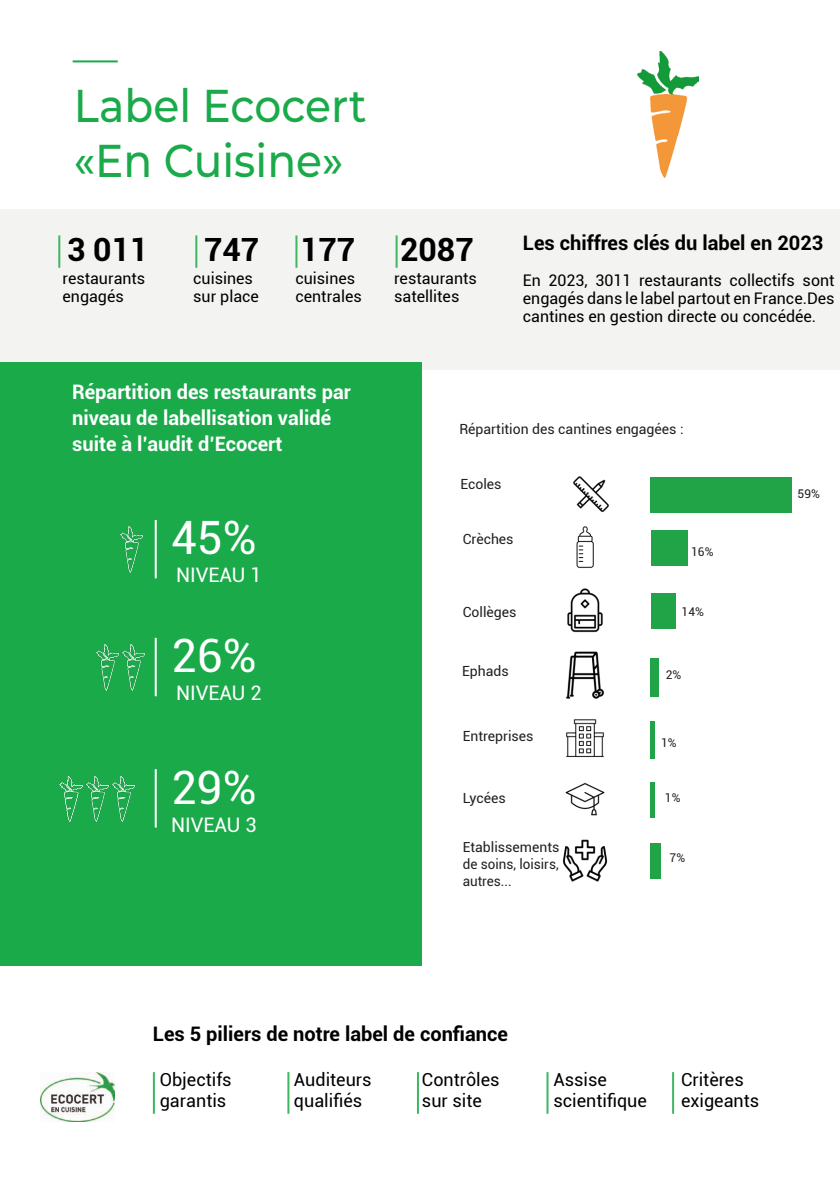
<style>
.page{position:relative;width:840px;height:1191px;background:#fff}
.page>*{position:absolute;margin:0;border:0;box-sizing:border-box;transform-origin:0 0}
.t1{font:500 46px "Montserrat";color:#1aaa4a;scale:.92 1}
.t2{font:46px "Roboto";color:#fff}
.t3{font:700 32px "Roboto";color:#000001}
.t4{font:700 32px "Roboto";color:#000002}
.t5{font:700 20px "Roboto";color:#fff}
.t6{font:700 20px "Roboto";color:#000001}
.t7{font:20px "Roboto";color:#fff}
.t8{font:18px/21.6px "Roboto";color:#000001}
.t9{font:16px/18px "Roboto";color:#000001;text-align:justify}
.t10{font:14px "Roboto";color:#231f20}
.t11{font:13.8px/16.8px "Roboto";color:#231f20}
.t12{font:12px "Roboto";color:#231f20}
</style>
<div class="page">
<div style="left:0;top:210px;width:839px;height:160px;background:#f3f3f1"></div>
<hr style="left:73px;top:60px;width:45px;height:2px;background:#1aaa4a">
<img style="left:573px;top:476px;width:36px;height:37px">
<div style="left:649px;top:477px;width:142px;height:36px;background:#21a348"></div>
<img style="left:576px;top:526px;width:18px;height:42px">
<div style="left:650px;top:530px;width:37px;height:36px;background:#21a348"></div>
<img style="left:567px;top:588px;width:36px;height:45px">
<div style="left:650px;top:593px;width:25px;height:36px;background:#21a348"></div>
<img style="left:566px;top:651px;width:38px;height:48px">
<div style="left:650px;top:658px;width:9px;height:38px;background:#21a348"></div>
<img style="left:566px;top:719px;width:38px;height:38px">
<hr style="left:650px;top:721px;width:4px;height:37px;background:#21a348">
<img style="left:565px;top:782px;width:40px;height:34px">
<hr style="left:650px;top:781px;width:4px;height:36px;background:#21a348">
<img style="left:563px;top:839px;width:45px;height:43px">
<div style="left:650px;top:843px;width:10px;height:36px;background:#21a348"></div>
<img style="left:637px;top:52px;width:60px;height:126px">
<hr style="left:195px;top:235px;width:2px;height:33px;background:#3eb760">
<hr style="left:295px;top:235px;width:2px;height:33px;background:#3eb760">
<hr style="left:395px;top:235px;width:2px;height:33px;background:#3eb760">
<div style="left:0;top:362px;width:421px;height:603px;background:#1aaa4a"></div>
<img style="left:41px;top:1072px;width:73px;height:49px">
<img style="left:120px;top:526px;width:23px;height:47px">
<hr style="left:155px;top:520px;width:2px;height:58px;background:#fff">
<hr style="left:155px;top:638px;width:2px;height:58px;background:#fff">
<hr style="left:155px;top:769px;width:2px;height:58px;background:#fff">
<img style="left:124px;top:644px;width:21px;height:47px">
<img style="left:96px;top:644px;width:28px;height:47px">
<img style="left:113px;top:776px;width:22px;height:46px">
<img style="left:87px;top:776px;width:26px;height:46px">
<img style="left:59px;top:775px;width:28px;height:47px">
<hr style="left:58px;top:235px;width:2px;height:33px;background:#3eb760">
<hr style="left:153px;top:1072px;width:2px;height:41px;background:#3eb760">
<hr style="left:287px;top:1072px;width:2px;height:41px;background:#3eb760">
<hr style="left:416px;top:1072px;width:2px;height:41px;background:#3eb760">
<hr style="left:546px;top:1072px;width:2px;height:41px;background:#3eb760">
<hr style="left:671px;top:1072px;width:2px;height:41px;background:#3eb760">
<p class="t1" style="left:74px;top:73px;width:319px">Label Ecocert</p>
<p class="t1" style="left:74px;top:129px;width:294px">«En Cuisine»</p>
<p class="t3" style="left:67px;top:227px;width:83px">3 011</p>
<p class="t9" style="left:62px;top:269px;width:84px">restaurants engagés</p>
<p class="t3" style="left:204px;top:227px;width:57px">747</p>
<p class="t4" style="left:300px;top:227px;width:57px">177</p>
<p class="t9" style="left:193px;top:269px;width:61px">cuisines</p>
<p class="t9" style="left:193px;top:287px;width:67px">sur place</p>
<p class="t9" style="left:295px;top:269px;width:61px">cuisines</p>
<p class="t9" style="left:295px;top:287px;width:68px">centrales</p>
<p class="t5" style="left:72px;top:378px;width:280px">Répartition des restaurants par</p>
<p class="t5" style="left:72px;top:404px;width:260px">niveau de labellisation validé</p>
<p class="t5" style="left:72px;top:430px;width:212px">suite à l’audit d’Ecocert</p>
<p class="t2" style="left:171px;top:506px;width:87px">45%</p>
<p class="t7" style="left:176px;top:561px;width:87px">NIVEAU 1</p>
<p class="t2" style="left:171px;top:624px;width:87px">26%</p>
<p class="t7" style="left:176px;top:679px;width:87px">NIVEAU 2</p>
<p class="t2" style="left:171px;top:755px;width:87px">29%</p>
<p class="t7" style="left:171px;top:810px;width:87px">NIVEAU 3</p>
<p class="t3" style="left:400px;top:227px;width:75px">2087</p>
<p class="t9" style="left:394px;top:269px;width:84px">restaurants</p>
<p class="t9" style="left:394px;top:287px;width:67px">satellites</p>
<p class="t6" style="left:522px;top:229px;width:302px">Les chiffres clés du label en 2023</p>
<p class="t9" style="left:522px;top:271px;width:313px">En 2023, 3011 restaurants collectifs sont engagés dans le label partout en France.Des cantines en gestion directe ou concédée.</p>
<p class="t10" style="left:459px;top:419px;width:226px">Répartition des cantines engagées :</p>
<p class="t10" style="left:460px;top:474px;width:43px">Ecoles</p>
<p class="t10" style="left:462px;top:529px;width:52px">Crèches</p>
<p class="t12" style="left:690px;top:543px;width:24px">16%</p>
<p class="t10" style="left:462px;top:602px;width:55px">Collèges</p>
<p class="t12" style="left:681px;top:603px;width:24px">14%</p>
<p class="t10" style="left:462px;top:661px;width:48px">Ephads</p>
<p class="t12" style="left:665px;top:666px;width:17px">2%</p>
<p class="t10" style="left:462px;top:726px;width:72px">Entreprises</p>
<p class="t12" style="left:660px;top:734px;width:17px">1%</p>
<p class="t10" style="left:462px;top:788px;width:45px">Lycées</p>
<p class="t12" style="left:664px;top:789px;width:17px">1%</p>
<p class="t11" style="left:462px;top:838px;width:98px">Etablissements</p>
<p class="t11" style="left:462px;top:855px;width:97px">de soins, loisirs, autres...</p>
<p class="t12" style="left:669px;top:849px;width:17px">7%</p>
<p class="t12" style="left:797px;top:485px;width:24px">59%</p>
<p class="t6" style="left:153px;top:1019px;width:356px">Les 5 piliers de notre label de confiance</p>
<p class="t8" style="left:160px;top:1067px;width:73px">Objectifs garantis</p>
<p class="t8" style="left:294px;top:1067px;width:79px">Auditeurs</p>
<p class="t8" style="left:294px;top:1089px;width:70px">qualifiés</p>
<p class="t8" style="left:421px;top:1067px;width:79px">Contrôles sur site</p>
<p class="t8" style="left:553px;top:1067px;width:95px">Assise scientifique</p>
<p class="t8" style="left:680px;top:1067px;width:80px">Critères exigeants</p>
</div>
